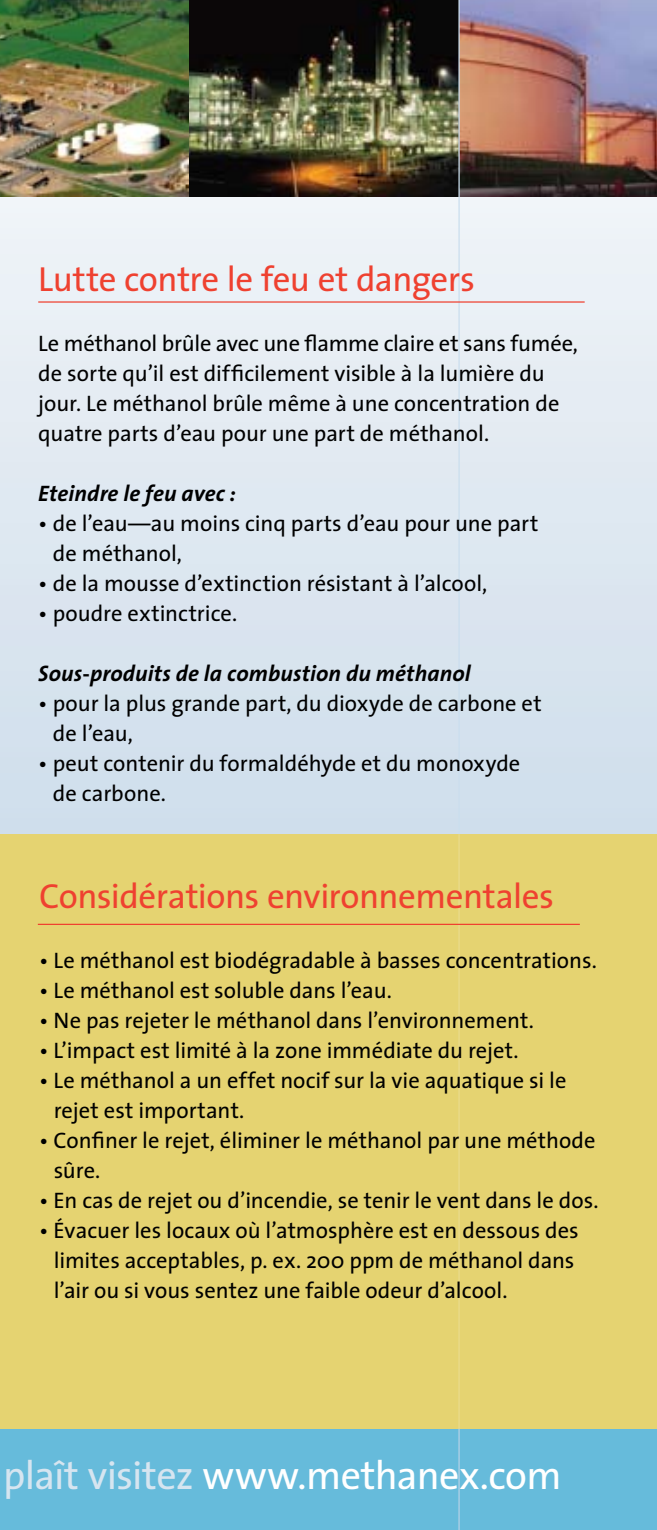
<style>
.page{position:relative;width:657px;height:1530px;background:#fff}
.page>*{position:absolute;margin:0;border:0;box-sizing:border-box;transform-origin:0 0}
.t1{font:40px "The Sans";letter-spacing:-.015em;color:#fff}
.t2{font:35px "The Sans";letter-spacing:-.015em;color:#ef4130}
.t3{font:22.5px/30px "The Sans";color:#000}
.t4{font:italic 700 22.5px "The Sans";letter-spacing:.005em;color:#000}
.s1{color:#d6e5f0}
</style>
<div class="page">
<svg style="left:0;top:196px;width:657px;height:638px;background:#dee8f0"></svg>
<div style="left:0;top:1429px;width:657px;height:101px;background:#66bbdb"></div>
<div style="left:0;top:834px;width:657px;height:595px;background:#e5d371"></div>
<hr style="left:458px;top:834px;width:2px;height:595px;background:#eadb8c">
<img style="left:0;top:0;width:657px;height:196px">
<hr style="left:458px;top:0;width:2px;height:834px;background:#cadeee">
<hr style="left:38px;top:301px;width:547px;height:2px;background:#ef4130">
<hr style="left:38px;top:924px;width:542px;height:1px;background:#ef4130">
<hr style="left:458px;top:1429px;width:2px;height:101px;background:#b3d2e7">
<h2 class="t2" style="left:38px;top:250px;width:438px">Lutte contre le feu et dangers</h2>
<p class="t3" style="left:38px;top:328px;width:541px">Le méthanol brûle avec une flamme claire et sans fumée, de sorte qu’il est difficilement visible à la lumière du jour. Le méthanol brûle même à une concentration de quatre parts d’eau pour une part de méthanol.</p>
<p class="t4" style="left:38px;top:474px;width:199px">Eteindre le feu avec :</p>
<p class="t3" style="left:53px;top:508px;width:487px;text-indent:-15px">• de l’eau—au moins cinq parts d’eau pour une part de méthanol,</p>
<p class="t3" style="left:38px;top:568px;width:451px">• de la mousse d’extinction résistant à l’alcool,</p>
<p class="t3" style="left:38px;top:597px;width:200px">• poudre extinctrice.</p>
<p class="t4" style="left:38px;top:654px;width:434px">Sous-produits de la combustion du méthanol</p>
<p class="t3" style="left:53px;top:687px;width:490px;text-indent:-15px">• pour la plus grande part, du dioxyde de carbone et de l’eau,</p>
<p class="t3" style="left:53px;top:747px;width:469px;text-indent:-15px">• peut contenir du formaldéhyde et du monoxyde de carbone.</p>
<h2 class="t2" style="left:39px;top:867px;width:517px">Considérations environnementales</h2>
<p class="t3" style="left:39px;top:945px;width:559px">• Le méthanol est biodégradable à basses concentrations.</p>
<p class="t3" style="left:39px;top:975px;width:354px">• Le méthanol est soluble dans l’eau.</p>
<p class="t3" style="left:39px;top:1005px;width:496px">• Ne pas rejeter le méthanol dans l’environnement.</p>
<p class="t3" style="left:39px;top:1035px;width:481px">• L’impact est limité à la zone immédiate du rejet.</p>
<p class="t3" style="left:54px;top:1065px;width:514px;text-indent:-15px">• Le méthanol a un effet nocif sur la vie aquatique si le rejet est important.</p>
<p class="t3" style="left:54px;top:1125px;width:543px;text-indent:-15px">• Confiner le rejet, éliminer le méthanol par une méthode sûre.</p>
<p class="t3" style="left:39px;top:1185px;width:561px">• En cas de rejet ou d’incendie, se tenir le vent dans le dos.</p>
<p class="t3" style="left:54px;top:1215px;width:527px;text-indent:-15px">• Évacuer les locaux où l’atmosphère est en dessous des limites acceptables, p. ex. 200 ppm de méthanol dans l’air ou si vous sentez une faible odeur d’alcool.</p>
<h1 class="t1" style="left:3px;top:1442px;width:560px"><span class="s1">plaît visitez</span> www.methanex.com</h1>
</div>
